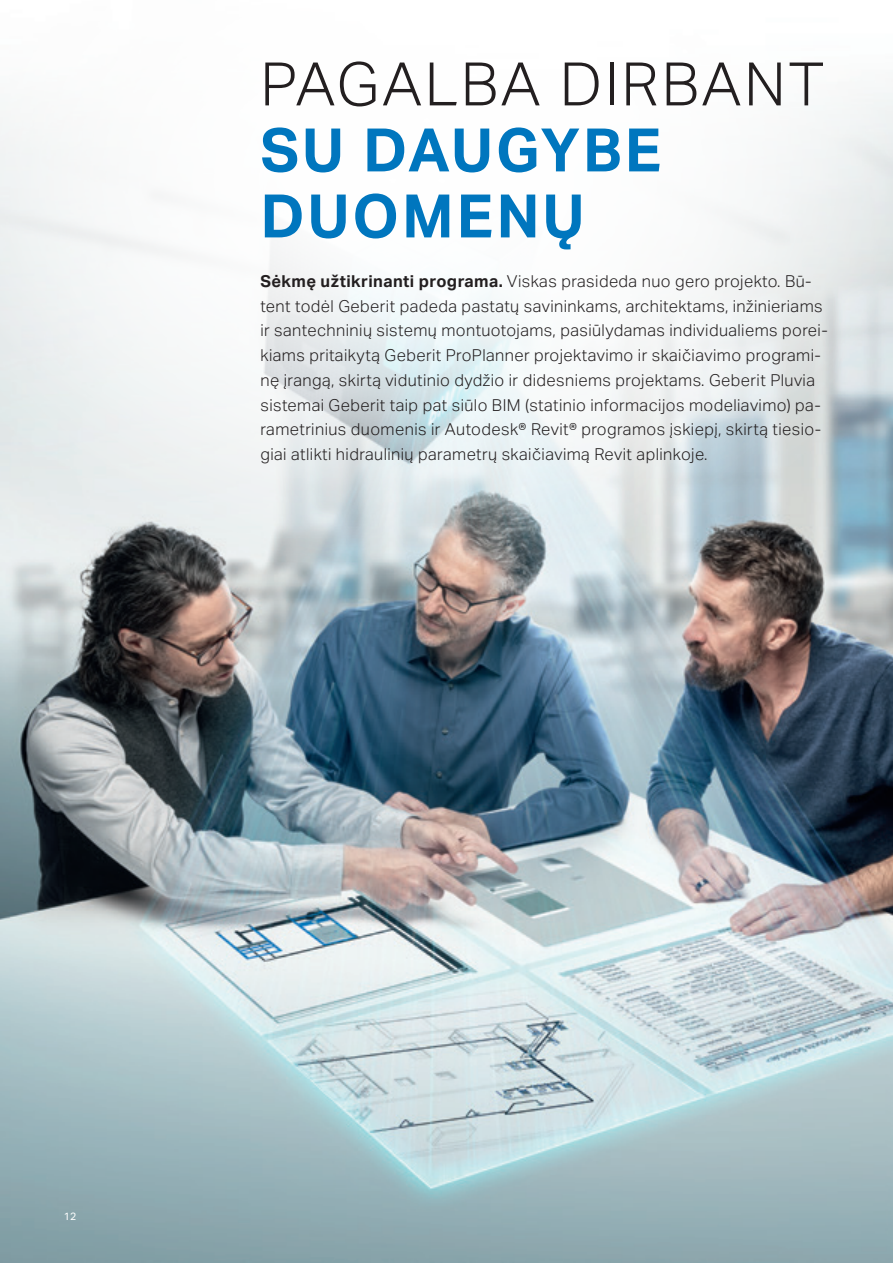
<style>
.page{position:relative;width:893px;height:1263px;background:#fff}
.page>*{position:absolute;margin:0;border:0;box-sizing:border-box;transform-origin:0 0}
.Header_40_44_light_a{font:300 60px/66px "Aktiv Grotesk Geberit";letter-spacing:.05em;color:#231f20}
.Header_40_44_light_a-2{font:700 60px "Aktiv Grotesk Geberit";letter-spacing:.05em;color:#0076be}
.Display_text_11_16_5{font:300 16.5px/24.8px "Aktiv Grotesk Geberit";letter-spacing:.025em;color:#231f20}
.Page_number_left_whi{font:10.5px "Aktiv Grotesk Geberit";color:#fff}
.s1{font-weight:700;color:#0076be}
.s2{font-weight:700}
</style>
<div class="page">
<img style="left:0;top:579px;width:893px;height:684px">
<img style="left:0;top:92px;width:893px;height:487px">
<p class="Header_40_44_light_a" style="left:260px;top:51px;width:565px">PAGALBA DIRBANT<br><span class="s1">SU DAUGYBE</span></p>
<p class="Header_40_44_light_a-2" style="left:260px;top:179px;width:325px">DUOMENŲ</p>
<p class="Display_text_11_16_5" style="left:260px;top:269px;width:569px"><span class="s2">Sėkmę užtikrinanti programa.</span> Viskas prasideda nuo gero projekto. Bū&shy;tent todėl Geberit padeda pastatų savininkams, architektams, inžinieriams ir santechninių sistemų montuotojams, pasiūlydamas individualiems porei&shy;kiams pritaikytą Geberit ProPlanner projektavimo ir skaičiavimo programi&shy;nę įrangą, skirtą vidutinio dydžio ir didesniems projektams. Geberit Pluvia sistemai Geberit taip pat siūlo BIM (statinio informacijos modeliavimo) pa&shy;rametrinius duomenis ir Autodesk® Revit® programos įskiepį, skirtą tiesio&shy;giai atlikti hidraulinių parametrų skaičiavimą Revit aplinkoje.</p>
<p class="Page_number_left_whi" style="left:64px;top:1210px;width:14px">12</p>
</div>
